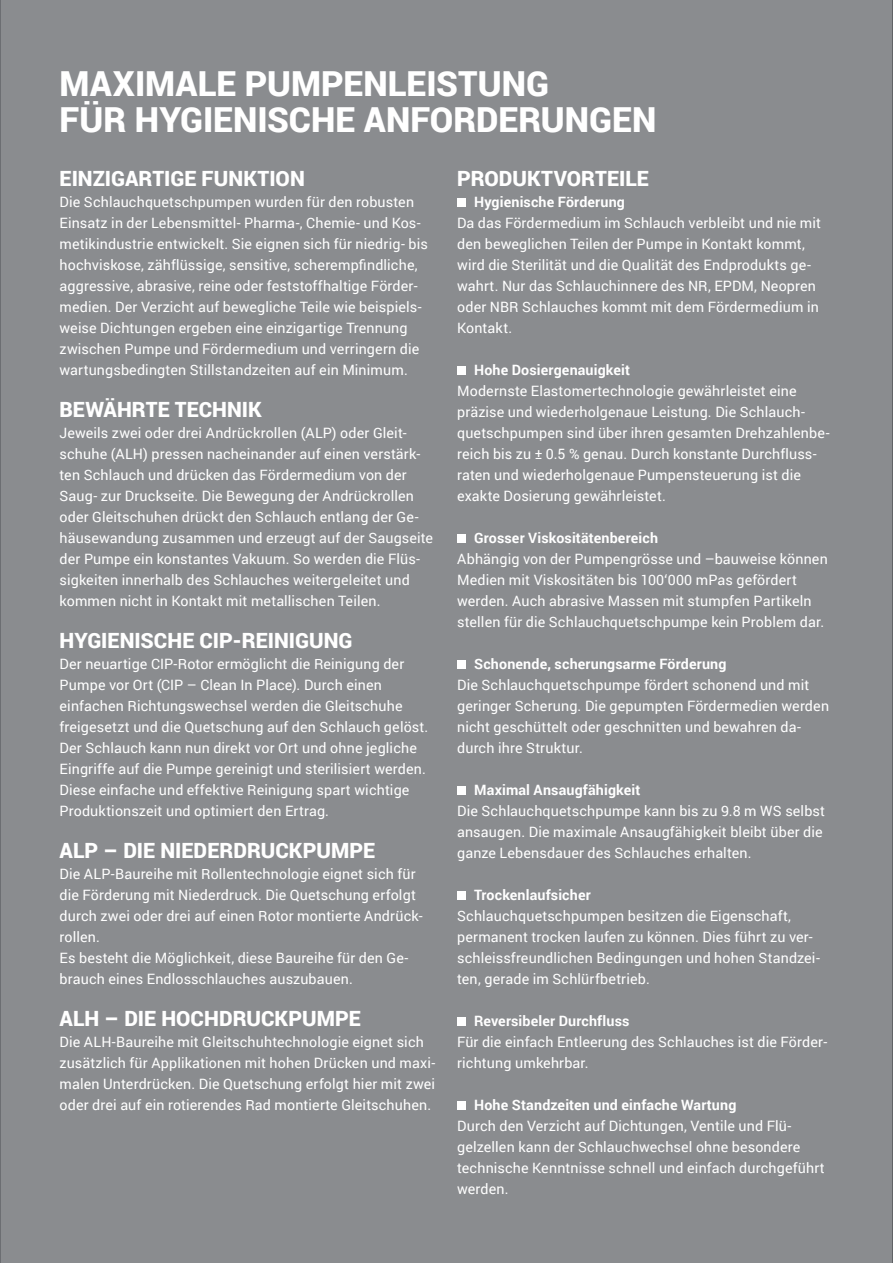
<style>
.page{position:relative;width:893px;height:1263px;background:#8a8c8f}
.page>*{position:absolute;margin:0;border:0;box-sizing:border-box;transform-origin:0 0}
.HEADLINE_1{font:900 34.5px "Roboto";color:#fff}
.COPY_1{font:900 21px "Roboto";color:#fff}
.COPY_1-2{font:14.25px/21px "Roboto";letter-spacing:.01em;color:#fff}
.COPY_1-3{font:700 14.25px "Roboto";letter-spacing:.01em;color:#fff}
</style>
<div class="page">
<div style="left:457px;top:198px;width:9px;height:9px;background:#fff"></div>
<div style="left:457px;top:366px;width:9px;height:9px;background:#fff"></div>
<div style="left:457px;top:534px;width:9px;height:9px;background:#fff"></div>
<div style="left:457px;top:660px;width:9px;height:9px;background:#fff"></div>
<div style="left:457px;top:786px;width:9px;height:9px;background:#fff"></div>
<div style="left:457px;top:891px;width:9px;height:9px;background:#fff"></div>
<div style="left:457px;top:1017px;width:9px;height:9px;background:#fff"></div>
<div style="left:457px;top:1101px;width:9px;height:9px;background:#fff"></div>
<p class="HEADLINE_1" style="left:60px;top:59px;width:491px">MAXIMALE PUMPENLEISTUNG</p>
<p class="HEADLINE_1" style="left:60px;top:95px;width:598px">FÜR HYGIENISCHE ANFORDERUNGEN</p>
<p class="COPY_1" style="left:60px;top:163px;width:247px">EINZIGARTIGE FUNKTION</p>
<p class="COPY_1-2" style="left:60px;top:190px;width:370px">Die Schlauchquetschpumpen wurden für den robusten Einsatz in der Lebensmittel- Pharma-, Chemie- und Kos&shy;metikindustrie entwickelt. Sie eignen sich für niedrig- bis hochviskose, zähflüssige, sensitive, scherempfindliche, aggressive, abrasive, reine oder feststoffhaltige Förder&shy;medien. Der Verzicht auf bewegliche Teile wie beispiels&shy;weise Dichtungen ergeben eine einzigartige Trennung zwischen Pumpe und Fördermedium und verringern die wartungsbedingten Stillstandzeiten auf ein Minimum.</p>
<p class="COPY_1" style="left:60px;top:394px;width:204px">BEWÄHRTE TECHNIK</p>
<p class="COPY_1-2" style="left:60px;top:421px;width:375px">Jeweils zwei oder drei Andrückrollen (ALP) oder Gleit&shy;schuhe (ALH) pressen nacheinander auf einen verstärk&shy;ten Schlauch und drücken das Fördermedium von der Saug- zur Druckseite. Die Bewegung der Andrückrollen oder Gleitschuhen drückt den Schlauch entlang der Ge&shy;häusewandung zusammen und erzeugt auf der Saugseite der Pumpe ein konstantes Vakuum. So werden die Flüs&shy;sigkeiten innerhalb des Schlauches weitergeleitet und kommen nicht in Kontakt mit metallischen Teilen.</p>
<p class="COPY_1" style="left:60px;top:625px;width:294px">HYGIENISCHE CIP-REINIGUNG</p>
<p class="COPY_1-2" style="left:60px;top:652px;width:370px">Der neuartige CIP-Rotor ermöglicht die Reinigung der Pumpe vor Ort (CIP – Clean In Place). Durch einen einfachen Richtungswechsel werden die Gleitschuhe freigesetzt und die Quetschung auf den Schlauch gelöst.<br>Der Schlauch kann nun direkt vor Ort und ohne jegliche Eingriffe auf die Pumpe gereinigt und sterilisiert werden.<br>Diese einfache und effektive Reinigung spart wichtige Produktionszeit und optimiert den Ertrag.</p>
<p class="COPY_1" style="left:60px;top:835px;width:317px">ALP – DIE NIEDERDRUCKPUMPE</p>
<p class="COPY_1-2" style="left:60px;top:862px;width:365px">Die ALP-Baureihe mit Rollentechnologie eignet sich für die Förderung mit Niederdruck. Die Quetschung erfolgt durch zwei oder drei auf einen Rotor montierte Andrück&shy;rollen.</p>
<p class="COPY_1-2" style="left:60px;top:946px;width:350px">Es besteht die Möglichkeit, diese Baureihe für den Ge&shy;brauch eines Endlosschlauches auszubauen.</p>
<p class="COPY_1" style="left:60px;top:1003px;width:303px">ALH – DIE HOCHDRUCKPUMPE</p>
<p class="COPY_1-2" style="left:60px;top:1030px;width:377px">Die ALH-Baureihe mit Gleitschuhtechnologie eignet sich zusätzlich für Applikationen mit hohen Drücken und maxi&shy;malen Unterdrücken. Die Quetschung erfolgt hier mit zwei oder drei auf ein rotierendes Rad montierte Gleitschuhen.</p>
<p class="COPY_1" style="left:457px;top:163px;width:193px">PRODUKTVORTEILE</p>
<p class="COPY_1-3" style="left:474px;top:191px;width:152px">Hygienische Förderung</p>
<p class="COPY_1-2" style="left:457px;top:211px;width:366px">Da das Fördermedium im Schlauch verbleibt und nie mit den beweglichen Teilen der Pumpe in Kontakt kommt, wird die Sterilität und die Qualität des Endprodukts ge&shy;wahrt. Nur das Schlauchinnere des NR, EPDM, Neopren oder NBR Schlauches kommt mit dem Fördermedium in Kontakt.</p>
<p class="COPY_1-3" style="left:474px;top:359px;width:157px">Hohe Dosiergenauigkeit</p>
<p class="COPY_1-2" style="left:457px;top:379px;width:374px">Modernste Elastomertechnologie gewährleistet eine präzise und wiederholgenaue Leistung. Die Schlauch&shy;quetschpumpen sind über ihren gesamten Drehzahlenbe&shy;reich bis zu ± 0.5 % genau. Durch konstante Durchfluss&shy;raten und wiederholgenaue Pumpensteuerung ist die exakte Dosierung gewährleistet.</p>
<p class="COPY_1-3" style="left:474px;top:527px;width:185px">Grosser Viskositätenbereich</p>
<p class="COPY_1-2" style="left:457px;top:547px;width:372px">Abhängig von der Pumpengrösse und –bauweise können Medien mit Viskositäten bis 100‘000 mPas gefördert werden. Auch abrasive Massen mit stumpfen Partikeln stellen für die Schlauchquetschpumpe kein Problem dar.</p>
<p class="COPY_1-3" style="left:474px;top:653px;width:254px">Schonende, scherungsarme Förderung</p>
<p class="COPY_1-2" style="left:457px;top:673px;width:373px">Die Schlauchquetschpumpe fördert schonend und mit geringer Scherung. Die gepumpten Fördermedien werden nicht geschüttelt oder geschnitten und bewahren da&shy;durch ihre Struktur.</p>
<p class="COPY_1-3" style="left:474px;top:779px;width:168px">Maximal Ansaugfähigkeit</p>
<p class="COPY_1-2" style="left:457px;top:799px;width:369px">Die Schlauchquetschpumpe kann bis zu 9.8 m WS selbst ansaugen. Die maximale Ansaugfähigkeit bleibt über die ganze Lebensdauer des Schlauches erhalten.</p>
<p class="COPY_1-3" style="left:474px;top:884px;width:118px">Trockenlaufsicher</p>
<p class="COPY_1-2" style="left:457px;top:904px;width:364px">Schlauchquetschpumpen besitzen die Eigenschaft, permanent trocken laufen zu können. Dies führt zu ver&shy;schleissfreundlichen Bedingungen und hohen Standzei&shy;ten, gerade im Schlürfbetrieb.</p>
<p class="COPY_1-3" style="left:474px;top:1010px;width:157px">Reversibeler Durchfluss</p>
<p class="COPY_1-2" style="left:457px;top:1030px;width:372px">Für die einfach Entleerung des Schlauches ist die Förder&shy;richtung umkehrbar.</p>
<p class="COPY_1-3" style="left:474px;top:1094px;width:264px">Hohe Standzeiten und einfache Wartung</p>
<p class="COPY_1-2" style="left:457px;top:1114px;width:369px">Durch den Verzicht auf Dichtungen, Ventile und Flü&shy;gelzellen kann der Schlauchwechsel ohne besondere technische Kenntnisse schnell und einfach durchgeführt werden.</p>
</div>
